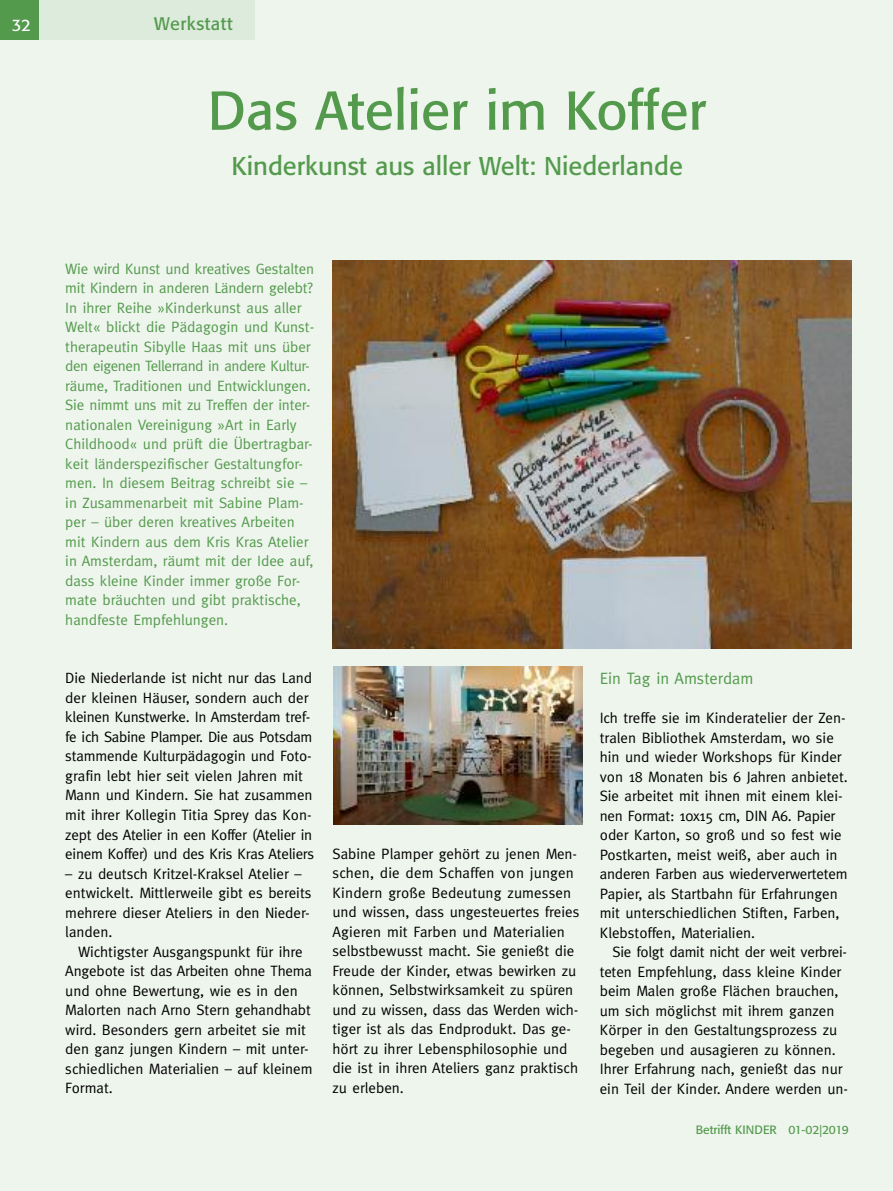
<style>
.page{position:relative;width:893px;height:1191px;background:#eef5ed}
.page>*{position:absolute;margin:0;border:0;box-sizing:border-box;transform-origin:0 0}
.t1{font:54px "Formata";color:#549a4d}
.t2{font:25.5px "Formata";color:#549a4d}
.t3{font:18px "Formata";letter-spacing:.03em;color:#549a4d}
.t4{font:16.5px "Meta";color:#549a4d}
.t5{font:16.5px "Formata";color:#fff}
.t6{font:15px/19.5px "Meta";color:#000}
.t7{font:15px/19.5px "Meta";color:#549a4d}
.t8{font:12px "Formata";color:#549a4d}
</style>
<div class="page">
<div style="left:0;top:0;width:255px;height:39px;background:#ddebdc"></div>
<div style="left:0;top:0;width:38px;height:39px;background:#549a4d"></div>
<img style="left:333px;top:260px;width:518px;height:389px">
<img style="left:334px;top:666px;width:248px;height:158px">
<p class="t5" style="left:12px;top:18px;width:20px">32</p>
<p class="t3" style="left:154px;top:16px;width:80px">Werkstatt</p>
<h1 class="t1" style="left:208px;top:88px;width:500px">Das Atelier im Koffer</h1>
<h2 class="t2" style="left:231px;top:155px;width:453px">Kinderkunst aus aller Welt: Niederlande</h2>
<p class="t7" style="left:65px;top:259px;width:251px">Wie wird Kunst und kreatives Gestalten mit Kindern in anderen Ländern gelebt?<br>In ihrer Reihe »Kinderkunst aus aller Welt« blickt die Pädagogin und Kunst&shy;therapeutin Sibylle Haas mit uns über den eigenen Tellerrand in andere Kultur&shy;räume, Traditionen und Entwicklungen.<br>Sie nimmt uns mit zu Treffen der inter&shy;nationalen Vereinigung »Art in Early Childhood« und prüft die Übertragbar&shy;keit länderspezifischer Gestaltungfor&shy;men. In diesem Beitrag schreibt sie – in Zusammenarbeit mit Sabine Plam&shy;per – über deren kreatives Arbeiten mit Kindern aus dem Kris Kras Atelier in Amsterdam, räumt mit der Idee auf, dass kleine Kinder immer große For&shy;mate bräuchten und gibt praktische, handfeste Empfehlungen.</p>
<p class="t6" style="left:65px;top:668px;width:250px">Die Niederlande ist nicht nur das Land der kleinen Häuser, sondern auch der kleinen Kunstwerke. In Amsterdam tref&shy;fe ich Sabine Plamper. Die aus Potsdam stammende Kulturpädagogin und Foto&shy;grafin lebt hier seit vielen Jahren mit Mann und Kindern. Sie hat zusammen mit ihrer Kollegin Titia Sprey das Kon&shy;zept des Atelier in een Koffer (Atelier in einem Koffer) und des Kris Kras Ateliers</p>
<p class="t6" style="left:65px;top:863px;width:248px">– zu deutsch Kritzel-Kraksel Atelier – entwickelt. Mittlerweile gibt es bereits mehrere dieser Ateliers in den Nieder&shy;landen.</p>
<p class="t6" style="left:65px;top:941px;width:249px;text-indent:13px">Wichtigster Ausgangspunkt für ihre<br>Angebote ist das Arbeiten ohne Thema und ohne Bewertung, wie es in den<br>Malorten nach Arno Stern gehandhabt wird. Besonders gern arbeitet sie mit den ganz jungen Kindern – mit unter&shy;schiedlichen Materialien – auf kleinem<br>Format.</p>
<p class="t6" style="left:333px;top:844px;width:248px">Sabine Plamper gehört zu jenen Men&shy;schen, die dem Schaffen von jungen Kindern große Bedeutung zumessen und wissen, dass ungesteuertes freies Agieren mit Farben und Materialien selbstbewusst macht. Sie genießt die Freude der Kinder, etwas bewirken zu können, Selbstwirksamkeit zu spüren und zu wissen, dass das Werden wich&shy;tiger ist als das Endprodukt. Das ge&shy;hört zu ihrer Lebensphilosophie und die ist in ihren Ateliers ganz praktisch zu erleben.</p>
<p class="t4" style="left:600px;top:669px;width:155px">Ein Tag in Amsterdam</p>
<p class="t6" style="left:600px;top:708px;width:250px">Ich treffe sie im Kinderatelier der Zen&shy;tralen Bibliothek Amsterdam, wo sie hin und wieder Workshops für Kinder von 18 Monaten bis 6 Jahren anbietet.<br>Sie arbeitet mit ihnen mit einem klei&shy;nen Format: 10x15 cm, DIN A6. Papier oder Karton, so groß und so fest wie Postkarten, meist weiß, aber auch in anderen Farben aus wiederverwertetem Papier, als Startbahn für Erfahrungen mit unterschiedlichen Stiften, Farben, Klebstoffen, Materialien.</p>
<p class="t6" style="left:600px;top:942px;width:250px;text-indent:13px">Sie folgt damit nicht der weit verbrei&shy;teten Empfehlung, dass kleine Kinder beim Malen große Flächen brauchen, um sich möglichst mit ihrem ganzen Körper in den Gestaltungsprozess zu begeben und ausagieren zu können.<br>Ihrer Erfahrung nach, genießt das nur ein Teil der Kinder. Andere werden un-</p>
<p class="t8" style="left:696px;top:1124px;width:155px">Betrifft KINDER 01-02|2019</p>
</div>
